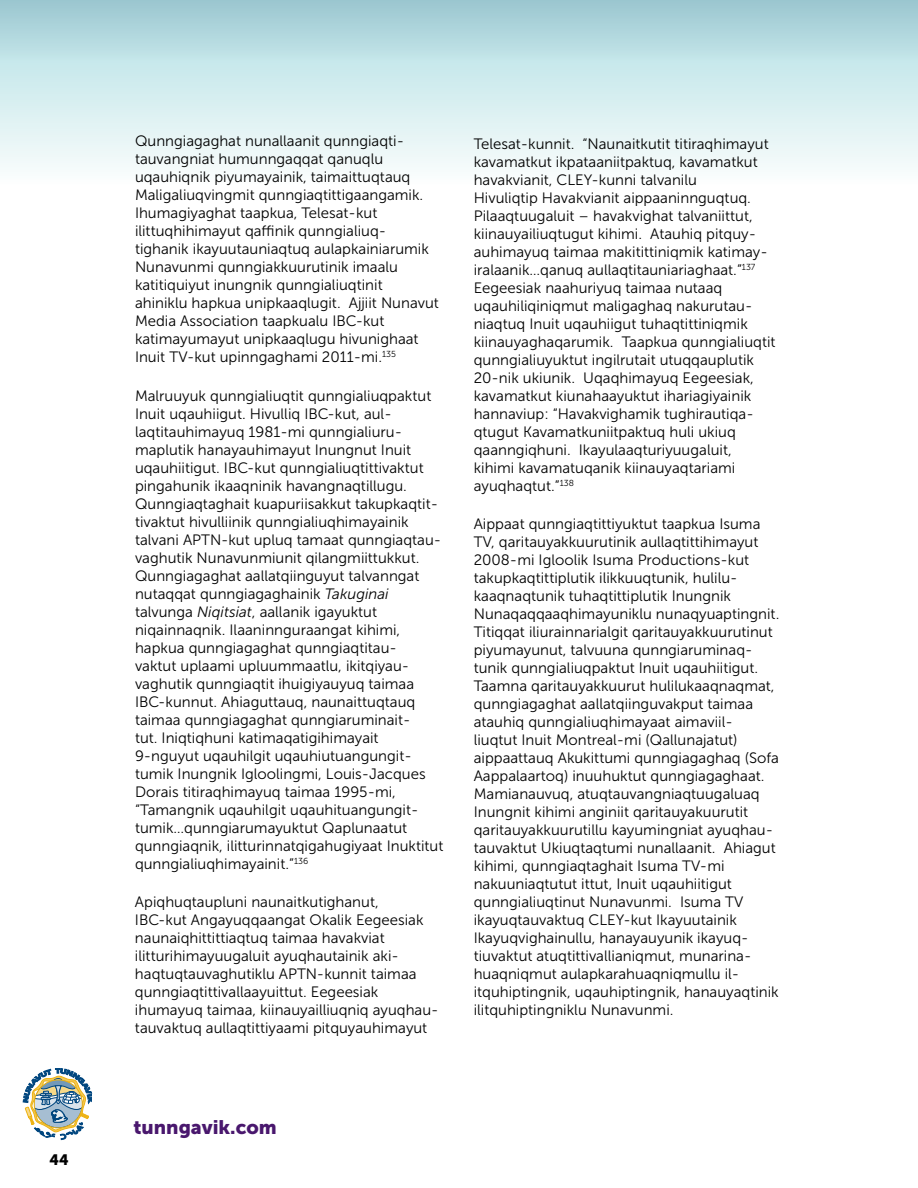
<style>
.page{position:relative;width:918px;height:1188px;background:#fff}
.page>*{position:absolute;margin:0;border:0;box-sizing:border-box;transform-origin:0 0}
.t1{font:19.5px "Museo Sans 900";color:#49176d}
.t2{font:15px/18px "Museo Sans 300";color:#000}
.t3{font:15px "Museo Sans 900";color:#000}
.s1{font-style:italic}
</style>
<div class="page">
<svg style="left:23px;top:1068px;width:69px;height:72px"></svg>
<div style="left:0;top:0;width:918px;height:216px;background:linear-gradient(to bottom,#a4d2d9,#fff)"></div>
<p class="t3" style="left:50px;top:1151px;width:21px">44</p>
<p class="t2" style="left:135px;top:132px;width:305px">Qunngiagaghat nunallaanit qunngiaqti&shy;tauvangniat humunngaqqat qanuqlu uqauhiqnik piyumayainik, taimaittuqtauq Maligaliuqvingmit qunngiaqtittigaangamik.<br>Ihumagiyaghat taapkua, Telesat-kut ilittuqhihimayut qaffinik qunngialiuq&shy;tighanik ikayuutauniaqtuq aulapkainiarumik Nunavunmi qunngiakkuurutinik imaalu katitiquiyut inungnik qunngialiuqtinit ahiniklu hapkua unipkaaqlugit. Ajjiit Nunavut Media Association taapkualu IBC-kut katimayumayut unipkaaqlugu hivunighaat Inuit TV-kut upinngaghami 2011-mi.<sup>135</sup></p>
<p class="t2" style="left:135px;top:386px;width:310px">Malruuyuk qunngialiuqtit qunngialiuqpaktut Inuit uqauhiigut. Hivulliq IBC-kut, aul&shy;laqtitauhimayuq 1981-mi qunngialiuru&shy;maplutik hanayauhimayut Inungnut Inuit uqauhiitigut. IBC-kut qunngialiuqtittivaktut pingahunik ikaaqninik havangnaqtillugu.<br>Qunngiaqtaghait kuapuriisakkut takupkaqtit&shy;tivaktut hivulliinik qunngialiuqhimayainik talvani APTN-kut upluq tamaat qunngiaqtau&shy;vaghutik Nunavunmiunit qilangmiittukkut.<br>Qunngiagaghat aallatqiinguyut talvanngat nutaqqat qunngiagaghainik <span class="s1">Takuginai </span>talvunga <span class="s1">Niqitsiat</span>, aallanik igayuktut niqainnaqnik. Ilaaninnguraangat kihimi, hapkua qunngiagaghat qunngiaqtitau-<br>vaktut uplaami upluummaatlu, ikitqiyau&shy;vaghutik qunngiaqtit ihuigiyauyuq taimaa IBC-kunnut. Ahiaguttauq, naunaittuqtauq taimaa qunngiagaghat qunngiaruminait-<br>tut. Iniqtiqhuni katimaqatigihimayait 9-nguyut uqauhilgit uqauhiutuangungit&shy;tumik Inungnik Igloolingmi, Louis-Jacques Dorais titiraqhimayuq taimaa 1995-mi, “Tamangnik uqauhilgit uqauhituangungit&shy;tumik…qunngiarumayuktut Qaplunaatut qunngiaqnik, ilitturinnatqigahugiyaat Inuktitut qunngialiuqhimayainit.”<sup>136</sup></p>
<p class="t2" style="left:135px;top:893px;width:305px">Apiqhuqtaupluni naunaitkutighanut,<br>IBC-kut Angayuqqaangat Okalik Eegeesiak naunaiqhittittiaqtuq taimaa havakviat ilitturihimayuugaluit ayuqhautainik aki&shy;haqtuqtauvaghutiklu APTN-kunnit taimaa qunngiaqtittivallaayuittut. Eegeesiak ihumayuq taimaa, kiinauyailliuqniq ayuqhau&shy;tauvaktuq aullaqtittiyaami pitquyauhimayut</p>
<p class="t2" style="left:474px;top:135px;width:303px">Telesat-kunnit. “Naunaitkutit titiraqhimayut kavamatkut ikpataaniitpaktuq, kavamatkut havakvianit, CLEY-kunni talvanilu<br>Hivuliqtip Havakvianit aippaaninnguqtuq.<br>Pilaaqtuugaluit – havakvighat talvaniittut, kiinauyailiuqtugut kihimi. Atauhiq pitquy&shy;auhimayuq taimaa makitittiniqmik katimay&shy;iralaanik…qanuq aullaqtitauniariaghaat.”<sup>137<br></sup>Eegeesiak naahuriyuq taimaa nutaaq uqauhiliqiniqmut maligaghaq nakurutau&shy;niaqtuq Inuit uqauhiigut tuhaqtittiniqmik kiinauyaghaqarumik. Taapkua qunngialiuqtit qunngialiuyuktut ingilrutait utuqqauplutik 20-nik ukiunik. Uqaqhimayuq Eegeesiak, kavamatkut kiunahaayuktut ihariagiyainik hannaviup: “Havakvighamik tughirautiqa&shy;qtugut Kavamatkuniitpaktuq huli ukiuq qaanngiqhuni. Ikayulaaqturiyuugaluit, kihimi kavamatuqanik kiinauyaqtariami ayuqhaqtut.”<sup>138</sup></p>
<p class="t2" style="left:474px;top:515px;width:307px">Aippaat qunngiaqtittiyuktut taapkua Isuma TV, qaritauyakkuurutinik aullaqtittihimayut 2008-mi Igloolik Isuma Productions-kut takupkaqtittiplutik ilikkuuqtunik, hulilu&shy;kaaqnaqtunik tuhaqtittiplutik Inungnik Nunaqaqqaaqhimayuniklu nunaqyuaptingnit.<br>Titiqqat iliurainnarialgit qaritauyakkuurutinut piyumayunut, talvuuna qunngiaruminaq&shy;tunik qunngialiuqpaktut Inuit uqauhiitigut.<br>Taamna qaritauyakkuurut hulilukaaqnaqmat, qunngiagaghat aallatqiinguvakput taimaa atauhiq qunngialiuqhimayaat aimaviil&shy;liuqtut Inuit Montreal-mi (Qallunajatut) aippaattauq Akukittumi qunngiagaghaq (Sofa Aappalaartoq) inuuhuktut qunngiagaghaat.<br>Mamianauvuq, atuqtauvangniaqtuugaluaq Inungnit kihimi anginiit qaritauyakuurutit qaritauyakkuurutillu kayumingniat ayuqhau&shy;tauvaktut Ukiuqtaqtumi nunallaanit. Ahiagut kihimi, qunngiaqtaghait Isuma TV-mi nakuuniaqtutut ittut, Inuit uqauhiitigut qunngialiuqtinut Nunavunmi. Isuma TV ikayuqtauvaktuq CLEY-kut Ikayuutainik Ikayuqvighainullu, hanayauyunik ikayuq&shy;tiuvaktut atuqtittivallianiqmut, munarina&shy;huaqniqmut aulapkarahuaqniqmullu il&shy;itquhiptingnik, uqauhiptingnik, hanauyaqtinik ilitquhiptingniklu Nunavunmi.</p>
<h1 class="t1" style="left:134px;top:1116px;width:145px">tunngavik.com</h1>
</div>
